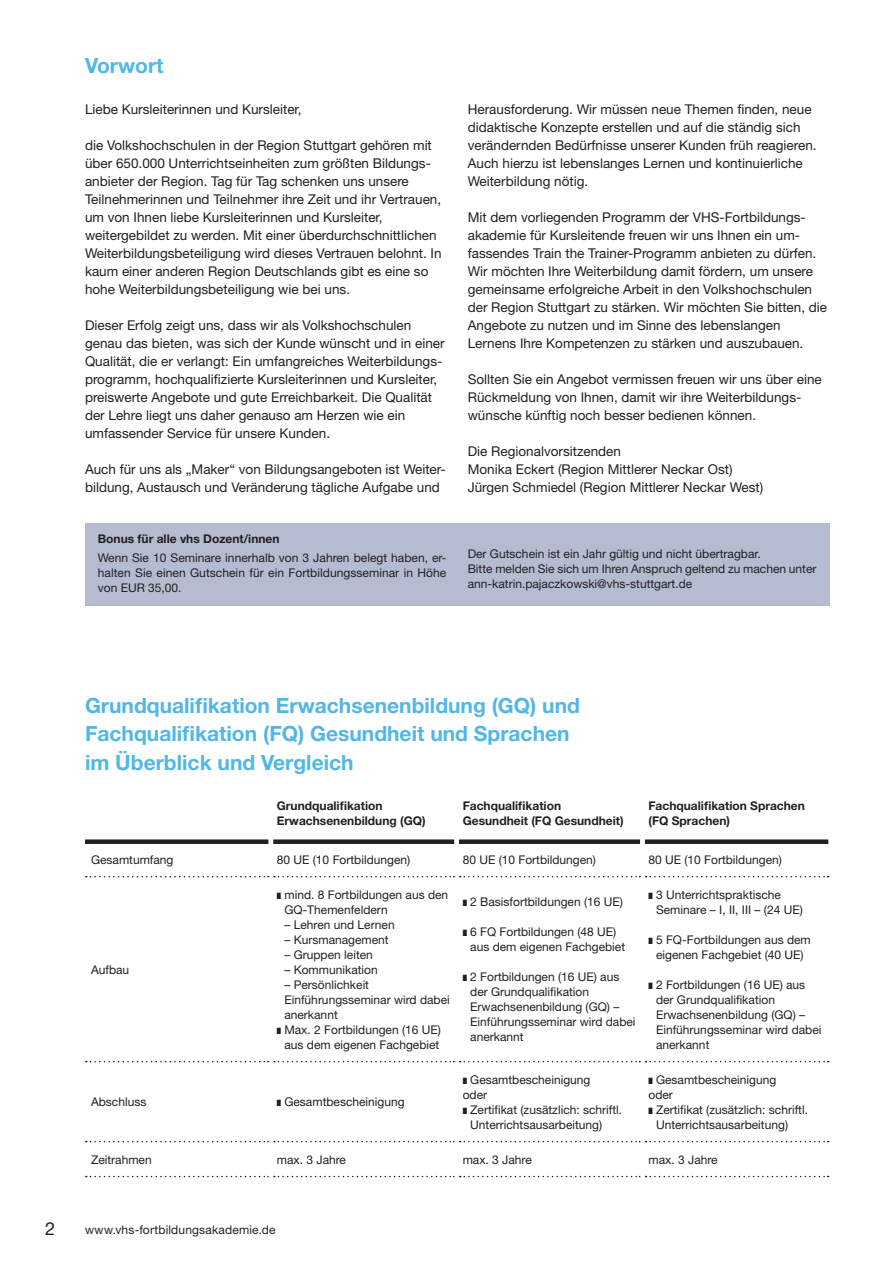
<style>
.page{position:relative;width:893px;height:1263px;background:#fff}
.page>*{position:absolute;margin:0;border:0;box-sizing:border-box;transform-origin:0 0}
.t1{font:700 21px/28.5px "Helvetica Neue";color:#50b7e8}
.t2{font:18px "Helvetica Neue";color:#231f20}
.t3{font:13.5px/18px "Helvetica Neue";color:#231f20}
.t4{font:12px/15px "Helvetica Neue";color:#231f20}
.t5{font:700 12px/15px "Helvetica Neue";color:#231f20}
.s1{font-family:"European Pi Three";font-size:10.5px}
</style>
<div class="page">
<svg style="left:86px;top:1141px;width:743px;height:1px"></svg>
<svg style="left:86px;top:1176px;width:743px;height:1px"></svg>
<div style="left:85px;top:839px;width:184px;height:5px;background:#231f20"></div>
<div style="left:273px;top:839px;width:181px;height:5px;background:#231f20"></div>
<div style="left:459px;top:839px;width:181px;height:5px;background:#231f20"></div>
<div style="left:645px;top:839px;width:183px;height:5px;background:#231f20"></div>
<svg style="left:86px;top:876px;width:743px;height:1px"></svg>
<svg style="left:86px;top:1061px;width:743px;height:1px"></svg>
<div style="left:640px;top:1061px;width:5px;height:80px;background:#fff"></div>
<hr style="left:269px;top:1141px;width:4px;height:36px;background:#fff">
<div style="left:454px;top:1141px;width:5px;height:36px;background:#fff"></div>
<div style="left:640px;top:1141px;width:5px;height:36px;background:#fff"></div>
<div style="left:85px;top:523px;width:744px;height:83px;background:#b5bbd0"></div>
<h1 class="t1" style="left:85px;top:51px;width:80px">Vorwort</h1>
<p class="t3" style="left:85px;top:100px;width:218px">Liebe Kursleiterinnen und Kursleiter,</p>
<p class="t3" style="left:85px;top:136px;width:358px">die Volkshochschulen in der Region Stuttgart gehören mit über 650.000 Unterrichtseinheiten zum größten Bildungs&shy;anbieter der Region. Tag für Tag schenken uns unsere Teilnehmerinnen und Teilnehmer ihre Zeit und ihr Vertrauen, um von Ihnen liebe Kursleiterinnen und Kursleiter, weitergebildet zu werden. Mit einer überdurchschnittlichen Weiterbildungsbeteiligung wird dieses Vertrauen belohnt. In kaum einer anderen Region Deutschlands gibt es eine so hohe Weiterbildungsbeteiligung wie bei uns.</p>
<p class="t3" style="left:85px;top:316px;width:361px">Dieser Erfolg zeigt uns, dass wir als Volkshochschulen genau das bieten, was sich der Kunde wünscht und in einer Qualität, die er verlangt: Ein umfangreiches Weiterbildungs&shy;programm, hochqualifizierte Kursleiterinnen und Kursleiter, preiswerte Angebote und gute Erreichbarkeit. Die Qualität der Lehre liegt uns daher genauso am Herzen wie ein umfassender Service für unsere Kunden.</p>
<p class="t3" style="left:85px;top:460px;width:362px">Auch für uns als „Maker“ von Bildungsangeboten ist Weiter&shy;bildung, Austausch und Veränderung tägliche Aufgabe und</p>
<p class="t3" style="left:468px;top:100px;width:350px">Herausforderung. Wir müssen neue Themen finden, neue didaktische Konzepte erstellen und auf die ständig sich verändernden Bedürfnisse unserer Kunden früh reagieren.<br>Auch hierzu ist lebenslanges Lernen und kontinuierliche Weiterbildung nötig.</p>
<p class="t3" style="left:468px;top:208px;width:361px">Mit dem vorliegenden Programm der VHS-Fortbildungs&shy;akademie für Kursleitende freuen wir uns Ihnen ein um&shy;fassendes Train the Trainer-Programm anbieten zu dürfen.<br>Wir möchten Ihre Weiterbildung damit fördern, um unsere gemeinsame erfolgreiche Arbeit in den Volkshochschulen der Region Stuttgart zu stärken. Wir möchten Sie bitten, die Angebote zu nutzen und im Sinne des lebenslangen Lernens Ihre Kompetenzen zu stärken und auszubauen.</p>
<p class="t3" style="left:468px;top:370px;width:356px">Sollten Sie ein Angebot vermissen freuen wir uns über eine<br>Rückmeldung von Ihnen, damit wir ihre Weiterbildungs&shy;wünsche künftig noch besser bedienen können.</p>
<p class="t3" style="left:468px;top:442px;width:297px">Die Regionalvorsitzenden<br>Monika Eckert (Region Mittlerer Neckar Ost)<br>Jürgen Schmiedel (Region Mittlerer Neckar West)</p>
<p class="t5" style="left:98px;top:531px;width:183px">Bonus für alle vhs Dozent/innen</p>
<p class="t4" style="left:98px;top:550px;width:350px;text-align:justify">Wenn Sie 10 Seminare innerhalb von 3 Jahren belegt haben, er&shy;halten Sie einen Gutschein für ein Fortbildungsseminar in Höhe von EUR 35,00.</p>
<p class="t4" style="left:468px;top:546px;width:350px">Der Gutschein ist ein Jahr gültig und nicht übertragbar.<br>Bitte melden Sie sich um Ihren Anspruch geltend zu machen unter ann-katrin.pajaczkowski@vhs-stuttgart.de</p>
<h1 class="t1" style="left:85px;top:691px;width:496px">Grundqualifikation Erwachsenenbildung (GQ) und<br>Fachqualifikation (FQ) Gesundheit und Sprachen im Überblick und Vergleich</h1>
<p class="t5" style="left:277px;top:798px;width:150px">Grundqualifikation<br>Erwachsenenbildung (GQ)</p>
<p class="t5" style="left:463px;top:798px;width:162px">Fachqualifikation<br>Gesundheit (FQ Gesundheit)</p>
<p class="t5" style="left:648px;top:798px;width:158px">Fachqualifikation Sprachen (FQ Sprachen)</p>
<p class="t4" style="left:91px;top:852px;width:84px">Gesamtumfang</p>
<p class="t4" style="left:277px;top:852px;width:135px">80 UE (10 Fortbildungen)</p>
<p class="t4" style="left:463px;top:852px;width:135px">80 UE (10 Fortbildungen)</p>
<p class="t4" style="left:648px;top:852px;width:135px">80 UE (10 Fortbildungen)</p>
<p class="t4" style="left:91px;top:962px;width:40px">Aufbau</p>
<p class="t4" style="left:284px;top:887px;width:165px;text-indent:-8px"><span class="s1">K</span> mind. 8 Fortbildungen aus den<br>GQ-Themenfeldern</p>
<p class="t4" style="left:284px;top:917px;width:112px">– Lehren und Lernen</p>
<p class="t4" style="left:284px;top:932px;width:106px">– Kursmanagement</p>
<p class="t4" style="left:284px;top:947px;width:90px">– Gruppen leiten</p>
<p class="t4" style="left:284px;top:962px;width:95px">– Kommunikation</p>
<p class="t4" style="left:284px;top:977px;width:86px">– Persönlichkeit</p>
<p class="t4" style="left:284px;top:992px;width:167px">Einführungsseminar wird dabei</p>
<p class="t4" style="left:284px;top:1007px;width:55px">anerkannt</p>
<p class="t4" style="left:277px;top:1022px;width:166px"><span class="s1">K</span> Max. 2 Fortbildungen (16 UE)</p>
<p class="t4" style="left:284px;top:1037px;width:156px">aus dem eigenen Fachgebiet</p>
<p class="t4" style="left:91px;top:1094px;width:57px">Abschluss</p>
<p class="t4" style="left:277px;top:1094px;width:129px"><span class="s1">K</span> Gesamtbescheinigung</p>
<p class="t4" style="left:463px;top:894px;width:162px"><span class="s1">K</span> 2 Basisfortbildungen (16 UE)</p>
<p class="t4" style="left:470px;top:924px;width:156px;text-indent:-8px"><span class="s1">K</span> 6 FQ Fortbildungen (48 UE) aus dem eigenen Fachgebiet</p>
<p class="t4" style="left:470px;top:969px;width:167px;text-indent:-8px"><span class="s1">K</span> 2 Fortbildungen (16 UE) aus der Grundqualifikation<br>Erwachsenenbildung (GQ) –<br>Einführungsseminar wird dabei anerkannt</p>
<p class="t4" style="left:463px;top:1072px;width:129px"><span class="s1">K</span> Gesamtbescheinigung</p>
<p class="t4" style="left:463px;top:1087px;width:26px">oder</p>
<p class="t4" style="left:463px;top:1102px;width:161px"><span class="s1">K</span> Zertifikat (zusätzlich: schriftl.</p>
<p class="t4" style="left:470px;top:1117px;width:134px">Unterrichtsausarbeitung)</p>
<p class="t4" style="left:656px;top:887px;width:148px;text-indent:-8px"><span class="s1">K</span> 3 Unterrichtspraktische<br>Seminare – I, II, III – (24 UE)</p>
<p class="t4" style="left:648px;top:932px;width:164px;text-align:center"><span class="s1">K</span> 5 FQ-Fortbildungen aus dem eigenen Fachgebiet (40 UE)</p>
<p class="t4" style="left:656px;top:977px;width:167px;text-indent:-8px"><span class="s1">K</span> 2 Fortbildungen (16 UE) aus der Grundqualifikation<br>Erwachsenenbildung (GQ) –<br>Einführungsseminar wird dabei anerkannt</p>
<p class="t4" style="left:648px;top:1072px;width:129px"><span class="s1">K</span> Gesamtbescheinigung</p>
<p class="t4" style="left:648px;top:1087px;width:26px">oder</p>
<p class="t4" style="left:648px;top:1102px;width:161px"><span class="s1">K</span> Zertifikat (zusätzlich: schriftl.</p>
<p class="t4" style="left:656px;top:1117px;width:134px">Unterrichtsausarbeitung)</p>
<p class="t4" style="left:91px;top:1152px;width:62px">Zeitrahmen</p>
<p class="t4" style="left:277px;top:1152px;width:71px">max. 3 Jahre</p>
<p class="t4" style="left:463px;top:1152px;width:71px">max. 3 Jahre</p>
<p class="t4" style="left:648px;top:1152px;width:71px">max. 3 Jahre</p>
<h2 class="t2" style="left:45px;top:1217px;width:12px">2</h2>
<p class="t4" style="left:85px;top:1222px;width:192px">www.vhs-fortbildungsakademie.de</p>
</div>
